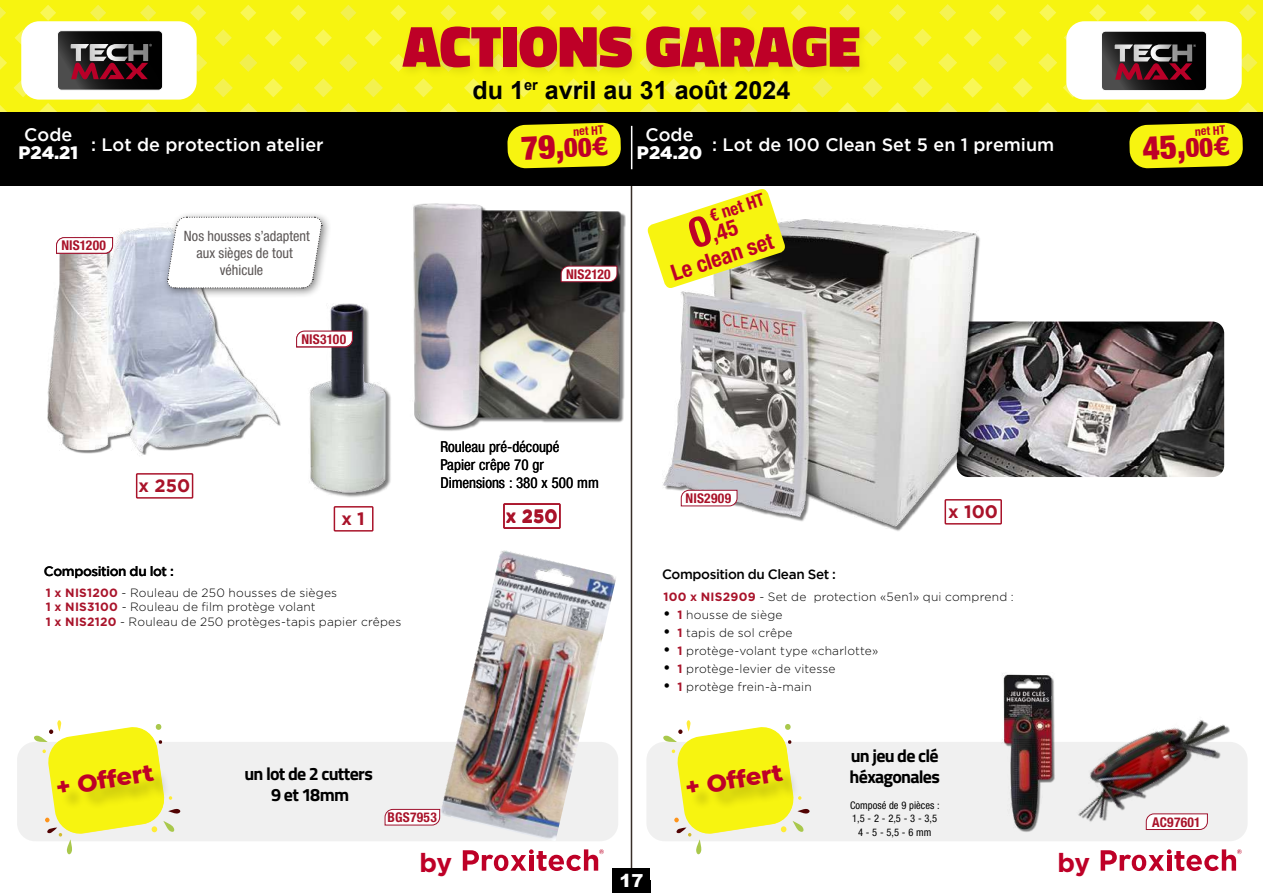
<style>
.page{position:relative;width:1263px;height:893px;background:#fff}
.page>*{position:absolute;margin:0;border:0;box-sizing:border-box;transform-origin:0 0}
.t1{font:900 58.8px "Titillium Web";color:#be0027}
.t2{font:900 condensed 33px "Helvetica Neue LT Std";color:#be0027}
.t3{font:700 26.25px "Gotham";color:#be0027}
.t4{font:700 25.05px "Arial";color:#000}
.t5{font:800 24px "Montserrat";color:#be0027}
.t6{font:700 condensed 22.5px/24.2px "Helvetica Neue LT Std";color:#be0027;text-align:center}
.t7{font:500 18px "Gotham";color:#fff}
.t8{font:700 18px/21.6px "Titillium Web";letter-spacing:-.04em;color:#000;text-align:center}
.t9{font:700 18px "Gotham";color:#a9132a}
.t10{font:900 18px "Gotham";color:#fff}
.t11{font:900 18px "Arial";color:#fff}
.t12{font:700 condensed 17.4px "Helvetica Neue LT Std";color:#be0027}
.t13{font:condensed 15px/18.1px "Helvetica Neue LT Std";color:#000}
.t14{font:condensed 14.25px "Helvetica Neue LT Std";letter-spacing:.005em;color:#5b5655}
.t15{font:700 condensed 13.5px "Helvetica Neue LT Std";letter-spacing:.015em;color:#a9132a}
.t16{font:500 13.5px "Gotham";letter-spacing:-.03em;color:#000}
.t17{font:300 12px/14.4px "Gotham";letter-spacing:.015em;color:#000}
.t18{font:700 condensed 12px "Helvetica Neue LT Std";color:#be0027}
.t19{font:condensed 10.5px/13.5px "Helvetica Neue LT Std";color:#000;text-align:center}
.s1{font-size:26.4px}
.s2{font-weight:800;font-stretch:normal;font-size:26.4px}
.s3{font-size:42.45px}
.s4{font-weight:700;color:#a9132a}
</style>
<div class="page">
<div style="left:0;top:0;width:1263px;height:131px;background:#f7f410"></div>
<svg style="left:0;top:7px;width:6px;height:12px"></svg>
<svg style="left:40px;top:5px;width:16px;height:16px"></svg>
<svg style="left:90px;top:5px;width:16px;height:16px"></svg>
<svg style="left:140px;top:5px;width:16px;height:16px"></svg>
<svg style="left:190px;top:5px;width:16px;height:16px"></svg>
<svg style="left:240px;top:5px;width:16px;height:16px"></svg>
<svg style="left:290px;top:5px;width:16px;height:16px"></svg>
<svg style="left:340px;top:5px;width:16px;height:16px"></svg>
<svg style="left:390px;top:5px;width:16px;height:16px"></svg>
<svg style="left:440px;top:5px;width:17px;height:16px"></svg>
<svg style="left:490px;top:5px;width:17px;height:16px"></svg>
<svg style="left:540px;top:5px;width:17px;height:16px"></svg>
<svg style="left:590px;top:5px;width:17px;height:16px"></svg>
<svg style="left:641px;top:5px;width:16px;height:16px"></svg>
<svg style="left:691px;top:5px;width:16px;height:16px"></svg>
<svg style="left:741px;top:5px;width:16px;height:16px"></svg>
<svg style="left:791px;top:5px;width:16px;height:16px"></svg>
<svg style="left:839px;top:4px;width:17px;height:17px"></svg>
<svg style="left:889px;top:4px;width:17px;height:17px"></svg>
<svg style="left:939px;top:4px;width:17px;height:17px"></svg>
<svg style="left:989px;top:4px;width:17px;height:17px"></svg>
<svg style="left:1039px;top:4px;width:17px;height:17px"></svg>
<svg style="left:1089px;top:4px;width:17px;height:17px"></svg>
<svg style="left:1139px;top:4px;width:17px;height:17px"></svg>
<svg style="left:1189px;top:4px;width:17px;height:17px"></svg>
<svg style="left:1239px;top:4px;width:17px;height:17px"></svg>
<svg style="left:1101px;top:849px;width:141px;height:22px"></svg>
<svg style="left:463px;top:849px;width:141px;height:22px"></svg>
<hr style="left:631px;top:184px;width:1px;height:709px;background:#372e28">
<div style="left:0;top:113px;width:1263px;height:73px;background:#000"></div>
<hr style="left:631px;top:126px;width:1px;height:43px;background:#fff">
<div style="left:21px;top:21px;width:176px;height:79px;background:#fff;border-radius:18px"></div>
<div style="left:1066px;top:21px;width:176px;height:79px;background:#fff;border-radius:18px"></div>
<div style="left:17px;top:742px;width:601px;height:99px;background:#f0f0f0;border-radius:18px"></div>
<div style="left:646px;top:742px;width:602px;height:99px;background:#f0f0f0;border-radius:18px"></div>
<div style="left:613px;top:880px;width:37px;height:13px;background:#000"></div>
<svg style="left:34px;top:720px;width:146px;height:134px"></svg>
<div style="left:59px;top:768px;width:113px;height:43px;background:#000;opacity:.2"></div>
<svg style="left:663px;top:720px;width:146px;height:134px"></svg>
<div style="left:688px;top:768px;width:114px;height:43px;background:#000;opacity:.2"></div>
<div style="left:613px;top:868px;width:37px;height:24px;background:#000"></div>
<img style="left:47px;top:227px;width:234px;height:229px">
<div style="left:161px;top:211px;width:171px;height:88px;background:#000;opacity:.5"></div>
<svg style="left:167px;top:216px;width:155px;height:73px"></svg>
<img style="left:296px;top:286px;width:95px;height:221px">
<img style="left:413px;top:203px;width:212px;height:228px">
<div style="left:136px;top:473px;width:57px;height:26px;border:2px solid #a9132a"></div>
<div style="left:334px;top:506px;width:39px;height:26px;border:2px solid #a9132a"></div>
<svg style="left:561px;top:266px;width:56px;height:16px"></svg>
<div style="left:503px;top:503px;width:58px;height:26px;border:2px solid #a9132a"></div>
<svg style="left:56px;top:237px;width:57px;height:17px"></svg>
<svg style="left:296px;top:331px;width:57px;height:16px"></svg>
<img style="left:440px;top:550px;width:177px;height:291px">
<svg style="left:385px;top:809px;width:55px;height:16px"></svg>
<img style="left:981px;top:322px;width:243px;height:155px">
<img style="left:662px;top:219px;width:316px;height:310px">
<svg style="left:647px;top:189px;width:140px;height:101px"></svg>
<div style="left:944px;top:499px;width:58px;height:26px;border:2px solid #a9132a"></div>
<svg style="left:681px;top:490px;width:56px;height:16px"></svg>
<img style="left:1002px;top:673px;width:53px;height:157px">
<img style="left:1078px;top:720px;width:170px;height:110px">
<svg style="left:0;top:29px;width:1263px;height:139px"></svg>
<svg style="left:1146px;top:813px;width:62px;height:17px"></svg>
<h3 class="t7" style="left:24px;top:124px;width:50px">Code</h3>
<h3 class="t10" style="left:18px;top:142px;width:61px">P24.21</h3>
<h3 class="t7" style="left:91px;top:134px;width:234px">: Lot de protection atelier</h3>
<p class="t15" style="left:61px;top:237px;width:46px">NIS1200</p>
<p class="t14" style="left:184px;top:227px;width:128px">Nos housses s’adaptent</p>
<p class="t14" style="left:196px;top:244px;width:98px">aux sièges de tout</p>
<p class="t14" style="left:220px;top:261px;width:45px">véhicule</p>
<p class="t15" style="left:301px;top:331px;width:46px">NIS3100</p>
<h3 class="t9" style="left:139px;top:476px;width:53px">x 250</h3>
<h3 class="t9" style="left:341px;top:509px;width:25px">x 1</h3>
<p class="t16" style="left:44px;top:563px;width:131px">Composition du lot :</p>
<h1 class="t1" style="left:403px;top:3px;width:459px">ACTIONS GARAGE</h1>
<h3 class="t4" style="left:473px;top:73px;width:319px">du 1<sup>er</sup> avril au 31 août 2024</h3>
<p class="t18" style="left:573px;top:124px;width:32px;rotate:-3deg">net HT</p>
<p class="t18" style="left:1194px;top:124px;width:32px;rotate:-3deg">net HT</p>
<h3 class="t7" style="left:645px;top:125px;width:50px">Code</h3>
<h3 class="t10" style="left:637px;top:143px;width:67px">P24.20</h3>
<h2 class="t2" style="left:520px;top:127px;width:89px;rotate:-3deg">79,<span class="s1">00</span><span class="s2">€</span></h2>
<h2 class="t2" style="left:1141px;top:127px;width:89px;rotate:-3deg">45,<span class="s1">00</span><span class="s2">€</span></h2>
<h3 class="t7" style="left:712px;top:135px;width:344px">: Lot de 100 Clean Set 5 en 1 premium</h3>
<p class="t15" style="left:566px;top:266px;width:46px">NIS2120</p>
<h3 class="t12" style="left:707px;top:206px;width:58px;rotate:-18deg">€ net HT</h3>
<h3 class="t6" style="left:660px;top:238px;width:108px;rotate:-18deg"><span class="s3">0</span>,45<br>Le clean set</h3>
<p class="t13" style="left:440px;top:438px;width:160px">Rouleau pré-découpé<br>Papier crêpe 70 gr<br>Dimensions : 380 x 500 mm</p>
<h3 class="t9" style="left:506px;top:506px;width:53px">x 250</h3>
<p class="t15" style="left:685px;top:490px;width:47px">NIS2909</p>
<p class="t16" style="left:662px;top:566px;width:175px">Composition du Clean Set :</p>
<h3 class="t9" style="left:948px;top:502px;width:51px">x 100</h3>
<p class="t17" style="left:46px;top:585px;width:357px"><span class="s4">1 x NIS1200</span> - Rouleau de 250 housses de sièges<br><span class="s4">1 x NIS3100</span> - Rouleau de film protège volant<br><span class="s4">1 x NIS2120</span> - Rouleau de 250 protèges-tapis papier crêpes</p>
<p class="t17" style="left:663px;top:590px;width:352px"><span class="s4">100 x NIS2909</span> - Set de protection «5en1» qui comprend :</p>
<p class="t17" style="left:663px;top:608px;width:120px">• <span class="s4">1</span> housse de siège</p>
<p class="t17" style="left:663px;top:626px;width:131px">• <span class="s4">1</span> tapis de sol crêpe</p>
<p class="t17" style="left:663px;top:644px;width:216px">• <span class="s4">1</span> protège-volant type «charlotte»</p>
<p class="t17" style="left:663px;top:662px;width:174px">• <span class="s4">1</span> protège-levier de vitesse</p>
<p class="t17" style="left:663px;top:680px;width:150px">• <span class="s4">1</span> protège frein-à-main</p>
<h3 class="t5" style="left:53px;top:770px;width:100px;rotate:-9deg">+ Offert</h3>
<h3 class="t5" style="left:683px;top:770px;width:100px;rotate:-9deg">+ Offert</h3>
<h3 class="t8" style="left:244px;top:762px;width:130px">un lot de 2 cutters<br>9 et 18mm</h3>
<p class="t15" style="left:388px;top:809px;width:51px">BGS7953</p>
<h3 class="t8" style="left:850px;top:744px;width:92px;text-align:left">un jeu de clé héxagonales</h3>
<p class="t19" style="left:850px;top:798px;width:91px">Composé de 9 pièces :<br>1,5 - 2 - 2,5 - 3 - 3,5<br>4 - 5 - 5,5 - 6 mm</p>
<h3 class="t3" style="left:420px;top:845px;width:34px">by</h3>
<h3 class="t3" style="left:1057px;top:845px;width:34px">by</h3>
<h3 class="t11" style="left:619px;top:867px;width:26px">17</h3>
<p class="t15" style="left:1152px;top:813px;width:50px">AC97601</p>
</div>
